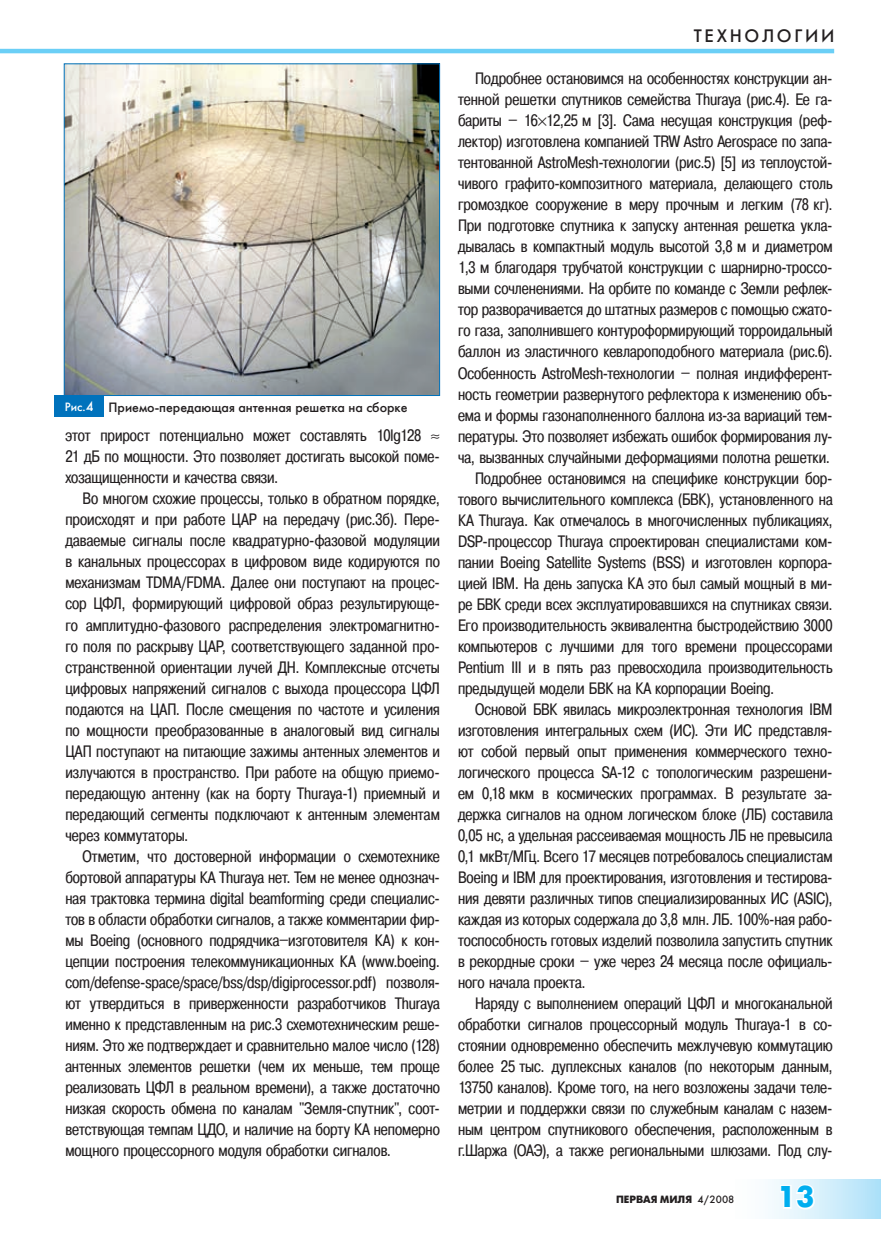
<style>
.page{position:relative;width:881px;height:1234px;background:#fff}
.page>*{position:absolute;margin:0;border:0;box-sizing:border-box;transform-origin:0 0}
.t1{font:700 30px "Futuris C";color:#00aeef}
.t2{font:18px "Futuris C";letter-spacing:.15em;color:#231f20}
.t3{font:16.5px/21px "Pragmatica Cond C";color:#231f20;text-align:justify}
.t4{font:13.5px "Futuris C";color:#231f20}
.t5{font:700 10.5px "Futuris C";color:#231f20}
.s1{font-size:12px;color:#fff}
.s2{color:#fff}
.s3{font-weight:400}
</style>
<div class="page">
<hr style="left:0;top:49px;width:833px;height:4px;background:#6bcff6">
<div style="left:726px;top:1178px;width:154px;height:40px;background:linear-gradient(to right,#fff,#b5e3f9)"></div>
<svg style="left:778px;top:1182px;width:37px;height:28px"></svg>
<img style="left:66px;top:65px;width:372px;height:329px">
<div style="left:64px;top:63px;width:376px;height:333px;border:1px solid #0072bc"></div>
<div style="left:54px;top:395px;width:50px;height:22px;background:#0072bc"></div>
<p class="t4" style="left:65px;top:399px;width:344px"><span class="s1">Рис.</span><span class="s2">4</span> Приемо-передающая антенная решетка на сборке</p>
<p class="t3" style="left:65px;top:425px;width:376px">этот прирост потенциально может составлять 10lg128 ≈ 21 дБ по мощности. Это позволяет достигать высокой поме&shy;хозащищенности и качества связи.</p>
<p class="t3" style="left:65px;top:488px;width:376px;text-indent:17px">Во многом схожие процессы, только в обратном порядке, происходят и при работе ЦАР на передачу (рис.3б). Пере&shy;даваемые сигналы после квадратурно-фазовой модуляции в канальных процессорах в цифровом виде кодируются по механизмам TDMA/FDMA. Далее они поступают на процес&shy;сор ЦФЛ, формирующий цифровой образ результирующе&shy;го амплитудно-фазового распределения электромагнитно&shy;го поля по раскрыву ЦАР, соответствующего заданной про&shy;странственной ориентации лучей ДН. Комплексные отсчеты цифровых напряжений сигналов с выхода процессора ЦФЛ подаются на ЦАП. После смещения по частоте и усиления по мощности преобразованные в аналоговый вид сигналы ЦАП поступают на питающие зажимы антенных элементов и излучаются в пространство. При работе на общую приемо&shy;передающую антенну (как на борту Thuraya-1) приемный и передающий сегменты подключают к антенным элементам через коммутаторы.</p>
<p class="t3" style="left:65px;top:845px;width:376px;text-indent:17px">Отметим, что достоверной информации о схемотехнике бортовой аппаратуры КА Thuraya нет. Тем не менее однознач&shy;ная трактовка термина digital beamforming среди специалис&shy;тов в области обработки сигналов, а также комментарии фир&shy;мы Boeing (основного подрядчика–изготовителя КА) к кон&shy;цепции построения телекоммуникационных КА (www.boeing. com/defense-space/space/bss/dsp/digiprocessor.pdf) позволя&shy;ют утвердиться в приверженности разработчиков Thuraya именно к представленным на рис.3 схемотехническим реше&shy;ниям. Это же подтверждает и сравнительно малое число (128) антенных элементов решетки (чем их меньше, тем проще реализовать ЦФЛ в реальном времени), а также достаточно низкая скорость обмена по каналам "Земля-спутник", соот&shy;ветствующая темпам ЦДО, и наличие на борту КА непомерно мощного процессорного модуля обработки сигналов.</p>
<p class="t2" style="left:693px;top:25px;width:142px">технологии</p>
<p class="t3" style="left:475px;top:68px;width:359px">Подробнее остановимся на особенностях конструкции ан-</p>
<p class="t3" style="left:458px;top:89px;width:376px">тенной решетки спутников семейства Thuraya (рис.4). Ее га-</p>
<p class="t3" style="left:458px;top:110px;width:376px">бариты – 16 12,25 м [3]. Сама несущая конструкция (реф-</p>
<p class="t3" style="left:458px;top:131px;width:376px">лектор) изготовлена компанией TRW Astro Aerospace по запа-</p>
<p class="t3" style="left:458px;top:152px;width:376px">тентованной AstroMesh-технологии (рис.5) [5] из теплоустой-</p>
<p class="t3" style="left:458px;top:173px;width:376px">чивого графито-композитного материала, делающего столь</p>
<p class="t3" style="left:458px;top:194px;width:376px">громоздкое сооружение в меру прочным и легким (78 кг).</p>
<p class="t3" style="left:458px;top:215px;width:376px">При подготовке спутника к запуску антенная решетка укла-</p>
<p class="t3" style="left:458px;top:236px;width:376px">дывалась в компактный модуль высотой 3,8 м и диаметром</p>
<p class="t3" style="left:458px;top:257px;width:376px">1,3 м благодаря трубчатой конструкции с шарнирно-троссо-</p>
<p class="t3" style="left:458px;top:278px;width:376px">выми сочленениями. На орбите по команде с Земли рефлек-</p>
<p class="t3" style="left:458px;top:299px;width:376px">тор разворачивается до штатных размеров с помощью сжато-</p>
<p class="t3" style="left:458px;top:320px;width:376px">го газа, заполнившего контуроформирующий торроидальный</p>
<p class="t3" style="left:458px;top:341px;width:376px">баллон из эластичного кевлароподобного материала (рис.6).</p>
<p class="t3" style="left:458px;top:362px;width:376px">Особенность AstroMesh-технологии – полная индифферент-</p>
<p class="t3" style="left:458px;top:383px;width:376px">ность геометрии развернутого рефлектора к изменению объ-</p>
<p class="t3" style="left:458px;top:404px;width:376px">ема и формы газонаполненного баллона из-за вариаций тем-</p>
<p class="t3" style="left:458px;top:425px;width:376px">пературы. Это позволяет избежать ошибок формирования лу-</p>
<p class="t3" style="left:458px;top:446px;width:373px">ча, вызванных случайными деформациями полотна решетки.</p>
<p class="t3" style="left:475px;top:467px;width:359px">Подробнее остановимся на специфике конструкции бор-</p>
<p class="t3" style="left:458px;top:488px;width:376px">тового вычислительного комплекса (БВК), установленного на</p>
<p class="t3" style="left:458px;top:509px;width:376px">КА Thuraya. Как отмечалось в многочисленных публикациях,</p>
<p class="t3" style="left:458px;top:530px;width:376px">DSP-процессор Thuraya спроектирован специалистами ком-</p>
<p class="t3" style="left:458px;top:551px;width:376px">пании Boeing Satellite Systems (BSS) и изготовлен корпора-</p>
<p class="t3" style="left:458px;top:572px;width:376px">цией IBM. На день запуска КА это был самый мощный в ми-</p>
<p class="t3" style="left:458px;top:593px;width:376px">ре БВК среди всех эксплуатировавшихся на спутниках связи.</p>
<p class="t3" style="left:458px;top:614px;width:376px">Его производительность эквивалентна быстродействию 3000</p>
<p class="t3" style="left:458px;top:635px;width:376px">компьютеров с лучшими для того времени процессорами</p>
<p class="t3" style="left:458px;top:656px;width:376px">Pentium III и в пять раз превосходила производительность</p>
<p class="t3" style="left:458px;top:677px;width:318px">предыдущей модели БВК на КА корпорации Boeing.</p>
<p class="t3" style="left:475px;top:698px;width:359px">Основой БВК явилась микроэлектронная технология IBM</p>
<p class="t3" style="left:458px;top:719px;width:376px">изготовления интегральных схем (ИС). Эти ИС представля-</p>
<p class="t3" style="left:458px;top:740px;width:376px">ют собой первый опыт применения коммерческого техно-</p>
<p class="t3" style="left:458px;top:761px;width:376px">логического процесса SA-12 с топологическим разрешени-</p>
<p class="t3" style="left:458px;top:782px;width:376px">ем 0,18 мкм в космических программах. В результате за-</p>
<p class="t3" style="left:458px;top:803px;width:376px">держка сигналов на одном логическом блоке (ЛБ) составила</p>
<p class="t3" style="left:458px;top:824px;width:376px">0,05 нс, а удельная рассеиваемая мощность ЛБ не превысила</p>
<p class="t3" style="left:458px;top:845px;width:376px">0,1 мкВт/MГц. Всего 17 месяцев потребовалось специалистам</p>
<p class="t3" style="left:458px;top:866px;width:376px">Boeing и IBM для проектирования, изготовления и тестирова-</p>
<p class="t3" style="left:458px;top:887px;width:376px">ния девяти различных типов специализированных ИС (ASIC),</p>
<p class="t3" style="left:458px;top:908px;width:376px">каждая из которых содержала до 3,8 млн. ЛБ. 100%-ная рабо-</p>
<p class="t3" style="left:458px;top:929px;width:376px">тоспособность готовых изделий позволила запустить спутник</p>
<p class="t3" style="left:458px;top:950px;width:376px">в рекордные сроки – уже через 24 месяца после официаль-</p>
<p class="t3" style="left:458px;top:971px;width:129px">ного начала проекта.</p>
<p class="t3" style="left:475px;top:992px;width:359px">Наряду с выполнением операций ЦФЛ и многоканальной</p>
<p class="t3" style="left:458px;top:1013px;width:376px">обработки сигналов процессорный модуль Thuraya-1 в со-</p>
<p class="t3" style="left:458px;top:1034px;width:376px">стоянии одновременно обеспечить межлучевую коммутацию</p>
<p class="t3" style="left:458px;top:1055px;width:376px">более 25 тыс. дуплексных каналов (по некоторым данным,</p>
<p class="t3" style="left:458px;top:1076px;width:376px">13750 каналов). Кроме того, на него возложены задачи теле-</p>
<p class="t3" style="left:458px;top:1097px;width:376px">метрии и поддержки связи по служебным каналам с назем-</p>
<p class="t3" style="left:458px;top:1118px;width:376px">ным центром спутникового обеспечения, расположенным в</p>
<p class="t3" style="left:458px;top:1139px;width:376px">г.Шаржа (ОАЭ), а также региональными шлюзами. Под слу-</p>
<p class="t5" style="left:615px;top:1192px;width:120px">ПЕРВАЯ МИЛЯ <span class="s3">4/2008</span></p>
<h1 class="t1" style="left:776px;top:1179px;width:39px">13</h1>
</div>
